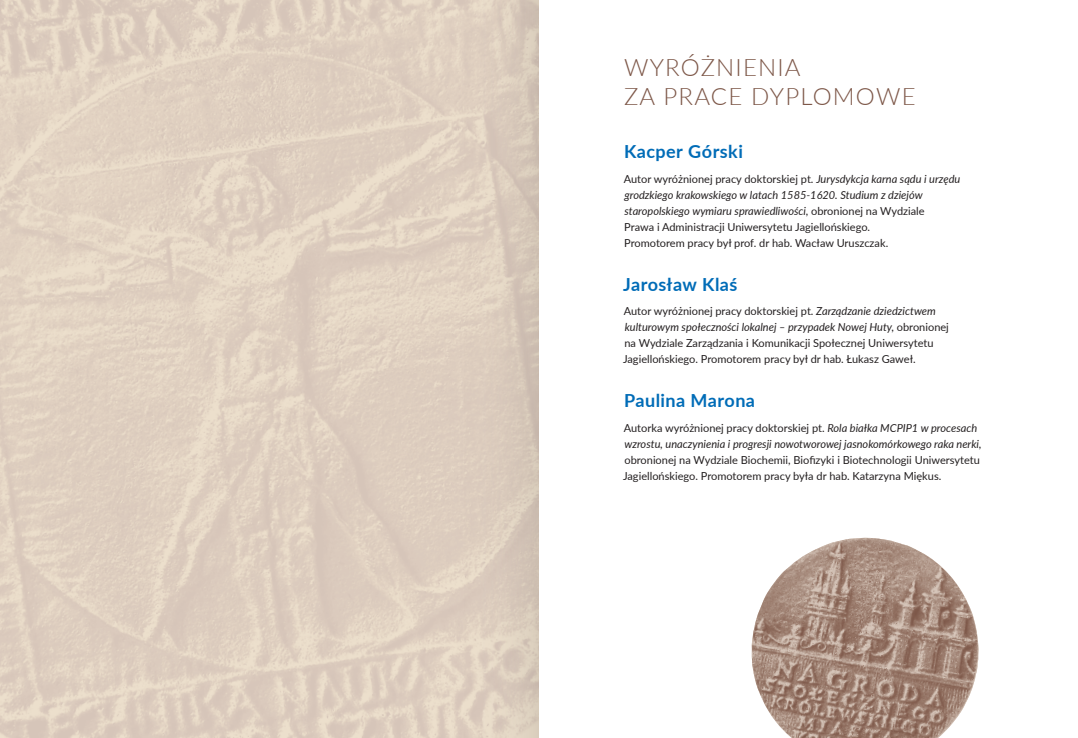
<style>
.page{position:relative;width:1078px;height:738px;background:#fff}
.page>*{position:absolute;margin:0;border:0;box-sizing:border-box;transform-origin:0 0}
.t1{font:300 24px/28.8px "Lato";letter-spacing:.05em;color:#7d5748}
.t2{font:700 18px "Lato";letter-spacing:.025em;color:#006cb7}
.t3{font:11px/16px "Lato";color:#231f20}
.t4{font:italic 11px/16px "Lato";color:#231f20}
.s1{font-style:italic}
.s2{font-style:normal}
</style>
<div class="page">
<img style="left:751px;top:537px;width:227px;height:200px">
<div style="left:454px;top:0;width:85px;height:737px;background:linear-gradient(to right,#e3d3c3,#d3c5b6)"></div>
<h1 class="t1" style="left:624px;top:52px;width:293px">WYRÓŻNIENIA<br>ZA PRACE DYPLOMOWE</h1>
<h2 class="t2" style="left:624px;top:138px;width:120px">Kacper Górski</h2>
<p class="t3" style="left:623px;top:170px;width:338px">Autor wyróżnionej pracy doktorskiej pt. <span class="s1">Jurysdykcja karna sądu i urzędu grodzkiego krakowskiego w latach 1585-1620. Studium z dziejów staropolskiego wymiaru sprawiedliwości,</span> obronionej na Wydziale<br>Prawa i Administracji Uniwersytetu Jagiellońskiego.<br>Promotorem pracy był prof. dr hab. Wacław Uruszczak.</p>
<h2 class="t2" style="left:623px;top:270px;width:116px">Jarosław Klaś</h2>
<p class="t3" style="left:623px;top:302px;width:327px">Autor wyróżnionej pracy doktorskiej pt. <span class="s1">Zarządzanie dziedzictwem kulturowym społeczności lokalnej – przypadek Nowej Huty,</span> obronionej na Wydziale Zarządzania i Komunikacji Społecznej Uniwersytetu Jagiellońskiego. Promotorem pracy był dr hab. Łukasz Gaweł.</p>
<h2 class="t2" style="left:624px;top:387px;width:132px">Paulina Marona</h2>
<p class="t4" style="left:623px;top:419px;width:359px"><span class="s2">Autorka wyróżnionej pracy doktorskiej pt.</span> Rola białka MCPIP1 w procesach wzrostu, unaczynienia i progresji nowotworowej jasnokomórkowego raka nerki,</p>
<p class="t3" style="left:623px;top:451px;width:358px">obronionej na Wydziale Biochemii, Biofizyki i Biotechnologii Uniwersytetu<br>Jagiellońskiego. Promotorem pracy była dr hab. Katarzyna Miękus.</p>
</div>
